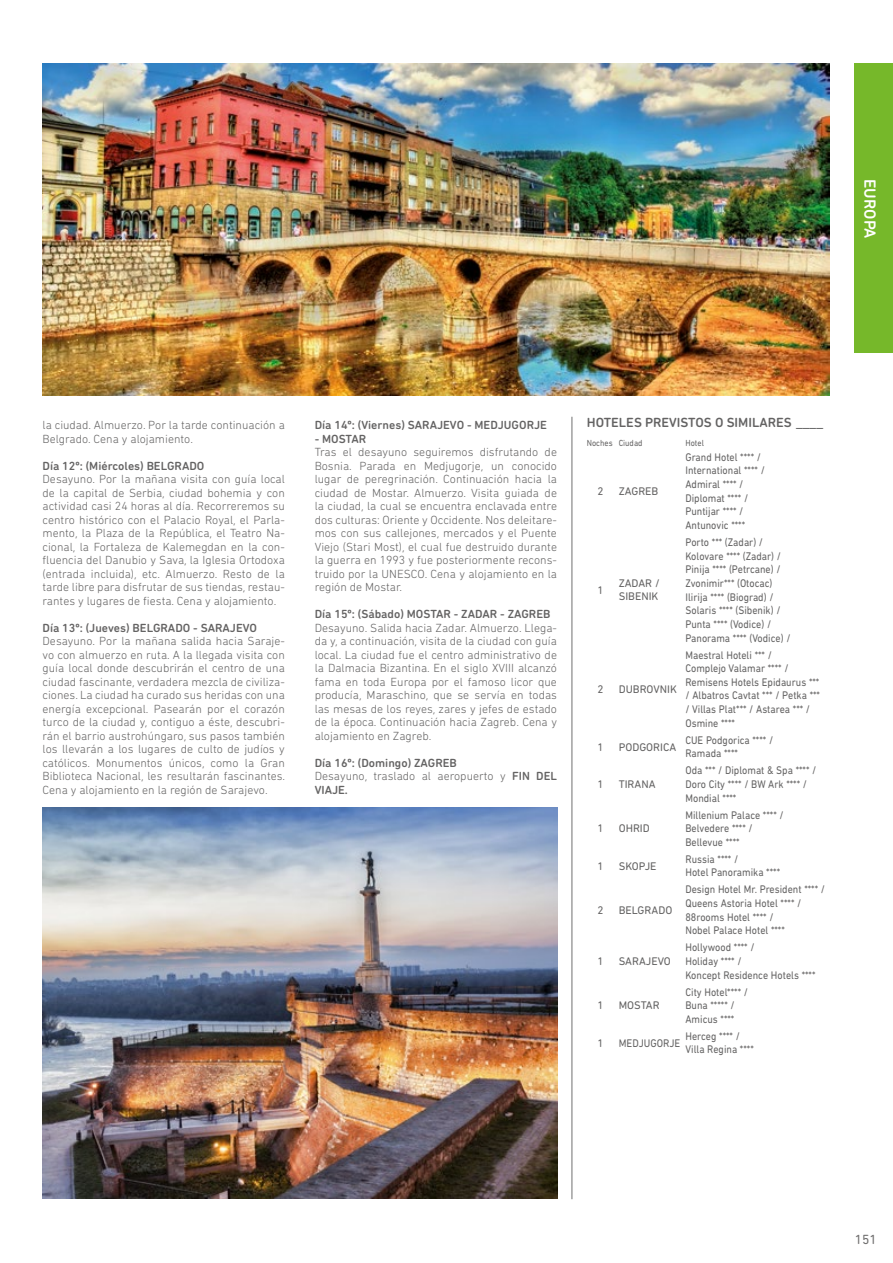
<style>
.page{position:relative;width:893px;height:1263px;background:#fff}
.page>*{position:absolute;margin:0;border:0;box-sizing:border-box;transform-origin:0 0}
.t1{font:500 16.5px "DIN Next Rounded LT Pro";color:#fff}
.t2{font:500 13.5px "DIN Next Rounded LT Pro";color:#646363}
.t3{font:13.5px "DIN Next Rounded LT Pro";color:#706f6f}
.t4{font:300 12px/13.5px "DIN Next Rounded LT Pro";color:#646363;text-align:justify}
.t5{font:500 12px/13.5px "DIN Next Rounded LT Pro";color:#646363}
.t6{font:11.25px/13.6px "DIN Next Rounded LT Pro";color:#646363;scale:.9 1}
.t7{font:11.25px/12.9px "DIN Next Rounded LT Pro";color:#646363}
.t8{font:11.25px "DIN Next Rounded LT Pro";color:#646363;scale:.92 1}
.t9{font:9px "DIN Next Rounded LT Pro";color:#646363;scale:.9 1}
.s1{font-weight:300}
</style>
<div class="page">
<div style="left:854px;top:64px;width:39px;height:289px;background:#76b82a"></div>
<hr style="left:572px;top:417px;width:1px;height:782px;background:#706f6f">
<img style="left:43px;top:64px;width:786px;height:331px">
<img style="left:43px;top:808px;width:514px;height:391px">
<h1 class="t1" style="left:880px;top:179px;width:61px;rotate:90deg">EUROPA</h1>
<p class="t4" style="left:43px;top:418px;width:244px">la ciudad. Almuerzo. Por la tarde continuación a<br>Belgrado. Cena y alojamiento.</p>
<p class="t5" style="left:43px;top:459px;width:163px">Día 12º: (Miércoles) BELGRADO</p>
<p class="t4" style="left:43px;top:472px;width:244px">Desayuno. Por la mañana visita con guía local de la capital de Serbia, ciudad bohemia y con actividad casi 24 horas al día. Recorreremos su centro histórico con el Palacio Royal, el Parla&shy;mento, la Plaza de la República, el Teatro Na&shy;cional, la Fortaleza de Kalemegdan en la con&shy;fluencia del Danubio y Sava, la Iglesia Ortodoxa (entrada incluida), etc. Almuerzo. Resto de la tarde libre para disfrutar de sus tiendas, restau&shy;rantes y lugares de fiesta. Cena y alojamiento.</p>
<p class="t5" style="left:43px;top:621px;width:216px">Día 13º: (Jueves) BELGRADO - SARAJEVO</p>
<p class="t4" style="left:43px;top:634px;width:244px">Desayuno. Por la mañana salida hacia Saraje&shy;vo con almuerzo en ruta. A la llegada visita con guía local donde descubrirán el centro de una ciudad fascinante, verdadera mezcla de civiliza&shy;ciones. La ciudad ha curado sus heridas con una energía excepcional. Pasearán por el corazón turco de la ciudad y, contiguo a éste, descubri&shy;rán el barrio austrohúngaro, sus pasos también los llevarán a los lugares de culto de judíos y católicos. Monumentos únicos, como la Gran Biblioteca Nacional, les resultarán fascinantes.<br>Cena y alojamiento en la región de Sarajevo.</p>
<p class="t5" style="left:315px;top:418px;width:234px">Día 14º: (Viernes) SARAJEVO - MEDJUGORJE</p>
<p class="t5" style="left:315px;top:432px;width:53px">- MOSTAR</p>
<p class="t4" style="left:315px;top:445px;width:244px">Tras el desayuno seguiremos disfrutando de Bosnia. Parada en Medjugorje, un conocido lugar de peregrinación. Continuación hacia la ciudad de Mostar. Almuerzo. Visita guiada de la ciudad, la cual se encuentra enclavada entre dos culturas: Oriente y Occidente. Nos deleitare&shy;mos con sus callejones, mercados y el Puente Viejo (Stari Most), el cual fue destruido durante la guerra en 1993 y fue posteriormente recons&shy;truido por la UNESCO. Cena y alojamiento en la región de Mostar.</p>
<p class="t5" style="left:315px;top:607px;width:237px">Día 15º: (Sábado) MOSTAR - ZADAR - ZAGREB</p>
<p class="t4" style="left:315px;top:621px;width:244px">Desayuno. Salida hacia Zadar. Almuerzo. Llega&shy;da y, a continuación, visita de la ciudad con guía local. La ciudad fue el centro administrativo de la Dalmacia Bizantina. En el siglo XVIII alcanzó fama en toda Europa por el famoso licor que producía, Maraschino, que se servía en todas las mesas de los reyes, zares y jefes de estado de la época. Continuación hacia Zagreb. Cena y alojamiento en Zagreb.</p>
<p class="t5" style="left:315px;top:756px;width:244px">Día 16º: (Domingo) ZAGREB<br><span class="s1">Desayuno, traslado al aeropuerto y</span> FIN DEL<br>VIAJE.</p>
<p class="t2" style="left:587px;top:414px;width:238px">HOTELES PREVISTOS O SIMILARES ____</p>
<p class="t9" style="left:587px;top:438px;width:63px">Noches Ciudad</p>
<p class="t9" style="left:685px;top:438px;width:22px">Hotel</p>
<p class="t7" style="left:598px;top:485px;width:8px">2</p>
<p class="t7" style="left:619px;top:485px;width:41px">ZAGREB</p>
<p class="t7" style="left:598px;top:583px;width:8px">1</p>
<p class="t7" style="left:619px;top:577px;width:43px">ZADAR /<br>SIBENIK</p>
<p class="t7" style="left:598px;top:682px;width:8px">2</p>
<p class="t7" style="left:619px;top:682px;width:60px">DUBROVNIK</p>
<p class="t6" style="left:685px;top:450px;width:90px">Grand Hotel **** /<br>International **** /<br>Admiral **** /<br>Diplomat **** /<br>Puntijar **** /<br>Antunovic ****</p>
<p class="t6" style="left:685px;top:535px;width:118px">Porto *** (Zadar) /<br>Kolovare **** (Zadar) /<br>Pinija **** (Petrcane) /<br>Zvonimir*** (Otocac)<br>Ilirija **** (Biograd) /<br>Solaris **** (Sibenik) /<br>Punta **** (Vodice) /<br>Panorama **** (Vodice) /</p>
<p class="t6" style="left:685px;top:648px;width:151px">Maestral Hoteli *** /<br>Complejo Valamar **** /<br>Remisens Hotels Epidaurus *** / Albatros Cavtat *** / Petka *** / Villas Plat*** / Astarea *** /<br>Osmine ****</p>
<p class="t7" style="left:598px;top:740px;width:8px">1</p>
<p class="t7" style="left:619px;top:740px;width:59px">PODGORICA</p>
<p class="t6" style="left:685px;top:733px;width:99px">CUE Podgorica **** /<br>Ramada ****</p>
<p class="t7" style="left:598px;top:778px;width:8px">1</p>
<p class="t7" style="left:619px;top:778px;width:38px">TIRANA</p>
<p class="t6" style="left:685px;top:763px;width:147px">Oda *** / Diplomat &amp; Spa **** /<br>Doro City **** / BW Ark **** /<br>Mondial ****</p>
<p class="t7" style="left:598px;top:822px;width:8px">1</p>
<p class="t7" style="left:619px;top:822px;width:33px">OHRID</p>
<p class="t6" style="left:685px;top:808px;width:111px">Millenium Palace **** /<br>Belvedere **** /<br>Bellevue ****</p>
<p class="t7" style="left:598px;top:859px;width:8px">1</p>
<p class="t7" style="left:619px;top:859px;width:39px">SKOPJE</p>
<p class="t6" style="left:685px;top:852px;width:107px">Russia **** /<br>Hotel Panoramika ****</p>
<p class="t7" style="left:598px;top:903px;width:8px">2</p>
<p class="t7" style="left:619px;top:903px;width:55px">BELGRADO</p>
<p class="t6" style="left:685px;top:883px;width:157px">Design Hotel Mr. President **** /<br>Queens Astoria Hotel **** /<br>88rooms Hotel **** /<br>Nobel Palace Hotel ****</p>
<p class="t7" style="left:598px;top:954px;width:8px">1</p>
<p class="t7" style="left:619px;top:954px;width:54px">SARAJEVO</p>
<p class="t7" style="left:598px;top:999px;width:8px">1</p>
<p class="t7" style="left:619px;top:999px;width:43px">MOSTAR</p>
<p class="t6" style="left:685px;top:940px;width:146px">Hollywood **** /<br>Holiday **** /<br>Koncept Residence Hotels ****</p>
<p class="t6" style="left:685px;top:985px;width:71px">City Hotel**** /<br>Buna ***** /<br>Amicus ****</p>
<p class="t7" style="left:598px;top:1036px;width:8px">1</p>
<p class="t8" style="left:619px;top:1036px;width:69px">MEDJUGORJE</p>
<p class="t6" style="left:685px;top:1029px;width:77px">Herceg **** /<br>Villa Regina ****</p>
<p class="t3" style="left:855px;top:1231px;width:23px">151</p>
</div>
